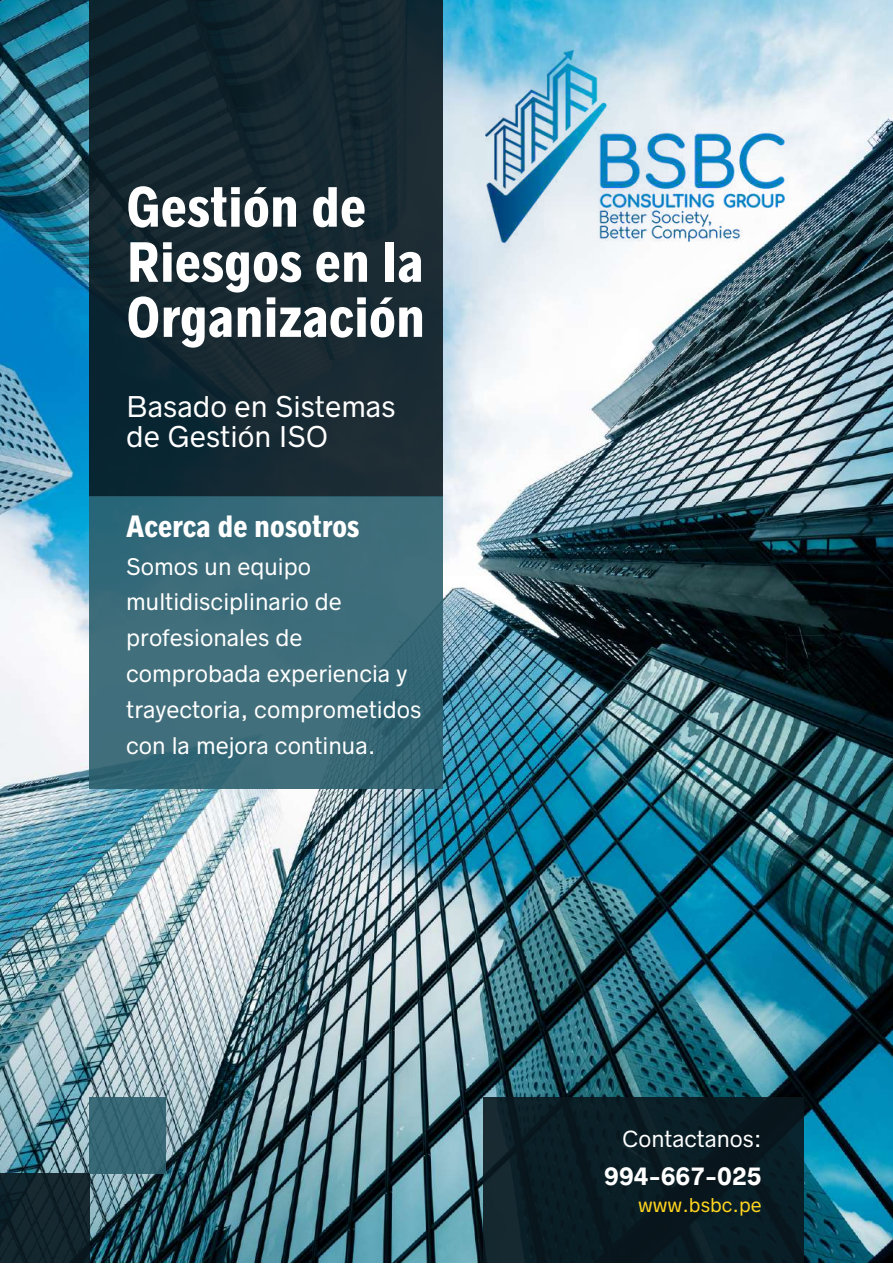
<style>
.page{position:relative;width:893px;height:1264px;background:#fff}
.page>*{position:absolute;margin:0;border:0;box-sizing:border-box;transform-origin:0 0}
.t1{font:700 condensed 51px/55.1px "Radnika Next";color:#fff}
.t2{font:700 condensed 27.75px "Radnika Next";color:#fff}
.t3{font:27px/29.2px "Radnika Next";color:#fff}
.t4{font:700 22.5px "Radnika Next";color:#fff}
.t5{font:21.6px/35.8px "Radnika Next";color:#fff}
.t6{font:21px "Radnika Next";color:#fff}
.t7{font:18px "Radnika Next";color:#ffd51e}
</style>
<div class="page">
<img style="left:0;top:0;width:892px;height:1262px">
<div style="left:89px;top:0;width:354px;height:496px;background:linear-gradient(to right,#0e242e,#1d2c34)"></div>
<svg style="left:89px;top:496px;width:354px;height:292px;fill:#3e6d7a"></svg>
<div style="left:483px;top:1096px;width:320px;height:166px;background:#0a181f"></div>
<div style="left:0;top:1173px;width:89px;height:89px;background:linear-gradient(to right,#10232b,#14252c)"></div>
<div style="left:89px;top:1096px;width:76px;height:77px;background:#386977"></div>
<img style="left:485px;top:51px;width:316px;height:213px">
<h1 class="t1" style="left:126px;top:180px;width:300px">Gestión de<br>Riesgos en la<br>Organización</h1>
<p class="t3" style="left:126px;top:392px;width:271px">Basado en Sistemas de Gestión ISO</p>
<p class="t2" style="left:126px;top:510px;width:235px">Acerca de nosotros</p>
<p class="t5" style="left:126px;top:548px;width:297px">Somos un equipo multidisciplinario de profesionales de comprobada experiencia y trayectoria, comprometidos con la mejora continua.</p>
<p class="t6" style="left:622px;top:1126px;width:141px">Contactanos:</p>
<p class="t4" style="left:604px;top:1162px;width:159px">994-667-025</p>
<p class="t7" style="left:638px;top:1194px;width:125px">www.bsbc.pe</p>
</div>
